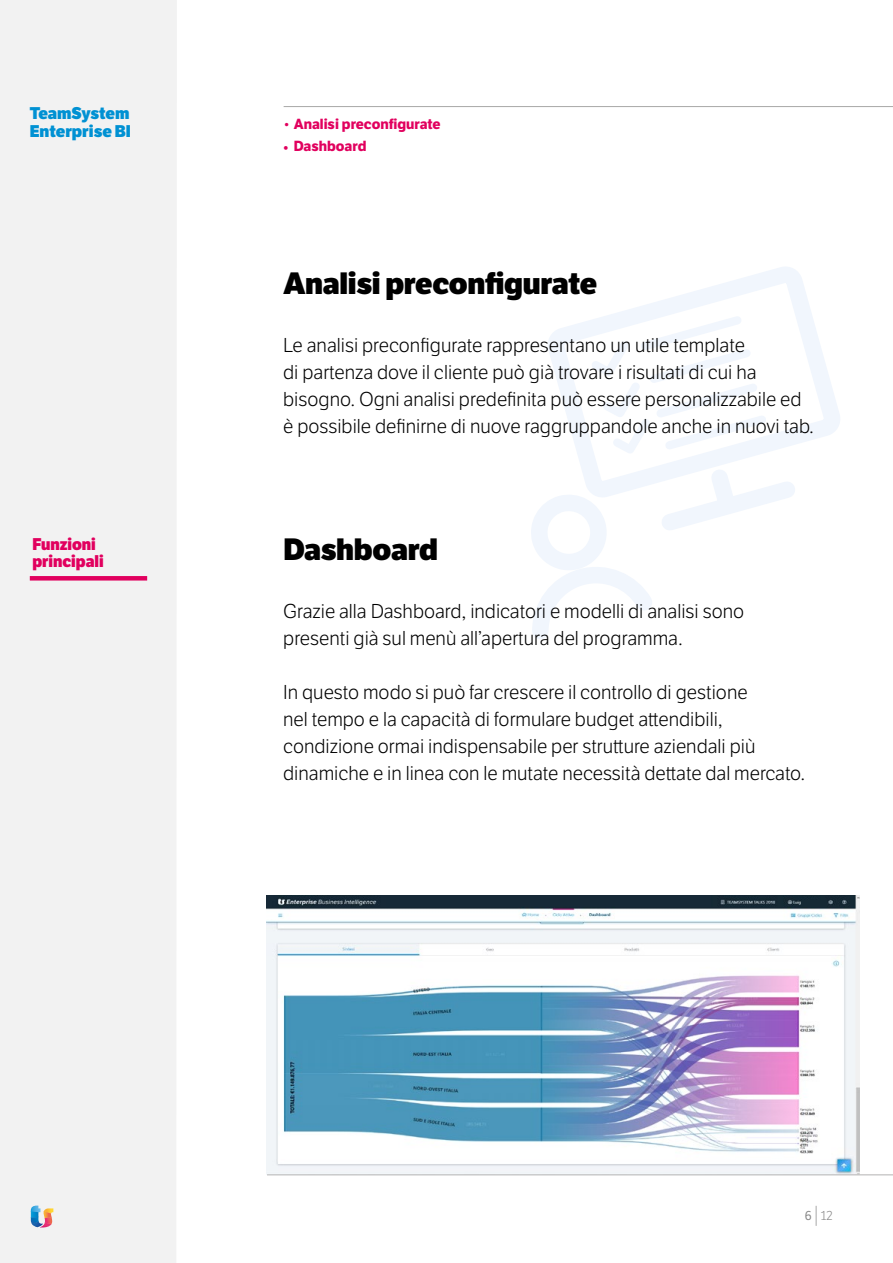
<style>
.page{position:relative;width:893px;height:1263px;background:#fff}
.page>*{position:absolute;margin:0;border:0;box-sizing:border-box;transform-origin:0 0}
.t1{font:800 30px "LFT Etica";letter-spacing:-.01em;color:#000}
.t2{font:300 19.5px/27px "LFT Etica";color:#000}
.t3{font:800 16.5px/18px "LFT Etica";color:#0091d3}
.t4{font:800 16.5px/17.2px "LFT Etica";color:#e1005e;scale:.95 1}
.t5{font:700 14.25px "LFT Etica";color:#e1005e}
.t6{font:300 12.75px "LFT Etica";color:#878787}
.s1{font-weight:400}
.s2{font-family:"Minion Pro";font-weight:400}
</style>
<div class="page">
<svg style="left:816px;top:1206px;width:1px;height:20px"></svg>
<img style="left:267px;top:896px;width:592px;height:278px">
<img style="left:802px;top:900px;width:25px;height:6px">
<svg style="left:531px;top:267px;width:309px;height:372px"></svg>
<svg style="left:585px;top:310px;width:187px;height:150px"></svg>
<hr style="left:284px;top:106px;width:609px;height:1px;background:#a8a8a7">
<div style="left:0;top:0;width:177px;height:1263px;background:#f2f2f2"></div>
<svg style="left:31px;top:1205px;width:22px;height:22px"></svg>
<hr style="left:30px;top:576px;width:117px;height:4px;background:#e1005e">
<hr style="left:267px;top:1174px;width:626px;height:1px;background:#b3b2b2">
<p class="t3" style="left:30px;top:105px;width:103px">TeamSystem<br>Enterprise BI</p>
<p class="t4" style="left:32px;top:536px;width:77px">Funzioni principali</p>
<p class="t5" style="left:283px;top:116px;width:159px"><span class="s1">•</span> Analisi preconfigurate</p>
<p class="t5" style="left:283px;top:137px;width:85px"><span class="s2">•</span> Dashboard</p>
<h1 class="t1" style="left:283px;top:265px;width:315px">Analisi preconfigurate</h1>
<p class="t2" style="left:283px;top:333px;width:532px">Le analisi preconfigurate rappresentano un utile template<br>di partenza dove il cliente può già trovare i risultati di cui ha bisogno. Ogni analisi predefinita può essere personalizzabile ed è possibile definirne di nuove raggruppandole anche in nuovi tab.</p>
<h1 class="t1" style="left:283px;top:530px;width:156px">Dashboard</h1>
<p class="t2" style="left:283px;top:599px;width:462px">Grazie alla Dashboard, indicatori e modelli di analisi sono presenti già sul menù all’apertura del programma.</p>
<p class="t2" style="left:283px;top:680px;width:524px">In questo modo si può far crescere il controllo di gestione<br>nel tempo e la capacità di formulare budget attendibili, condizione ormai indispensabile per strutture aziendali più dinamiche e in linea con le mutate necessità dettate dal mercato.</p>
<p class="t6" style="left:805px;top:1208px;width:30px"><span class="s1">6</span> 12</p>
</div>
